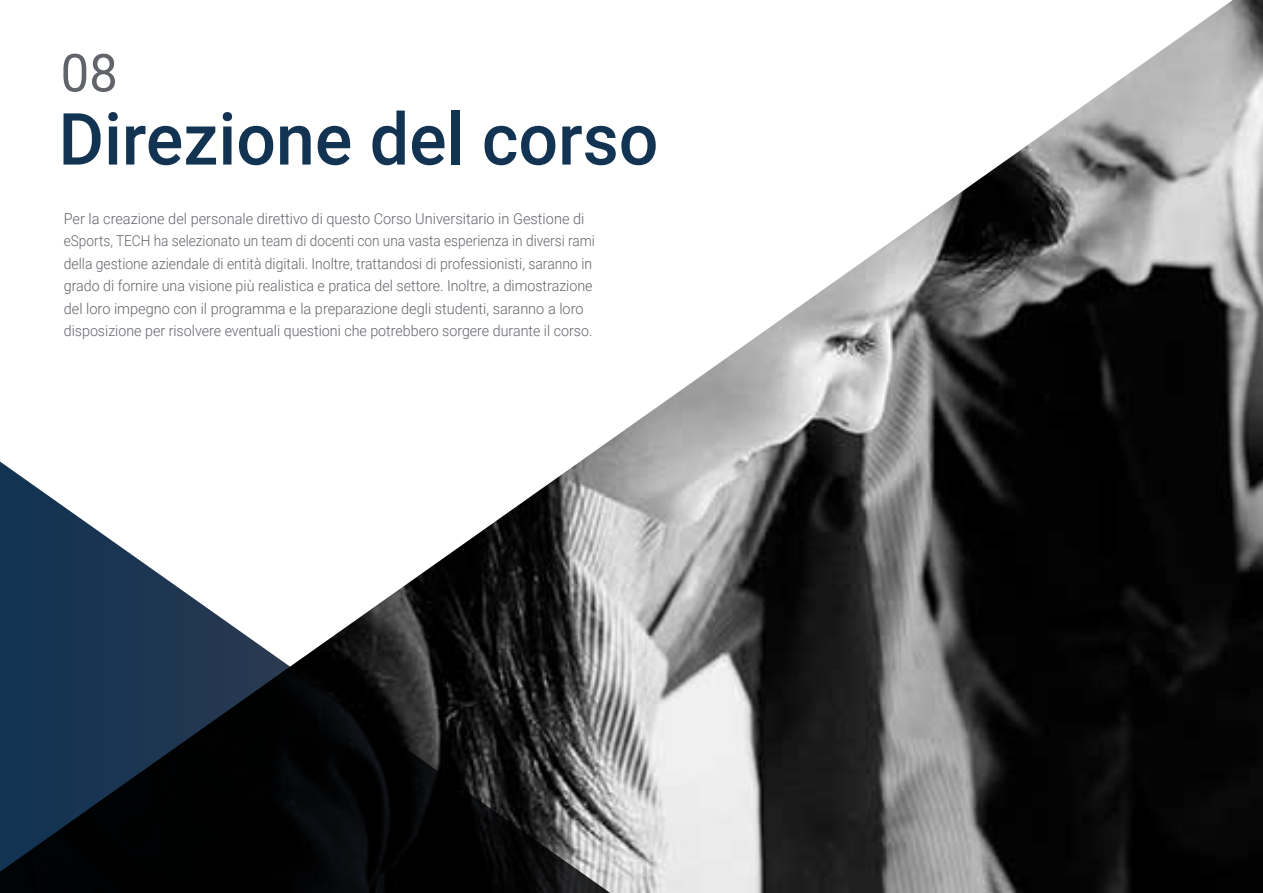
<style>
.page{position:relative;width:1263px;height:893px;background:#fff}
.page>*{position:absolute;margin:0;border:0;box-sizing:border-box;transform-origin:0 0}
.t1{font:500 72px "Roboto";color:#123352}
.t2{font:52.5px "Roboto";color:#61646a}
.t3{font:300 15px/22.5px "Roboto";color:#61646a}
</style>
<div class="page">
<img style="left:602px;top:0;width:661px;height:893px">
<svg style="left:0;top:446px;width:640px;height:447px"></svg>
<h2 class="t2" style="left:61px;top:36px;width:59px">08</h2>
<h1 class="t1" style="left:58px;top:89px;width:601px">Direzione del corso</h1>
<p class="t3" style="left:64px;top:207px;width:533px">Per la creazione del personale direttivo di questo Corso Universitario in Gestione di eSports, TECH ha selezionato un team di docenti con una vasta esperienza in diversi rami della gestione aziendale di entità digitali. Inoltre, trattandosi di professionisti, saranno in grado di fornire una visione più realistica e pratica del settore. Inoltre, a dimostrazione del loro impegno con il programma e la preparazione degli studenti, saranno a loro disposizione per risolvere eventuali questioni che potrebbero sorgere durante il corso.</p>
</div>
